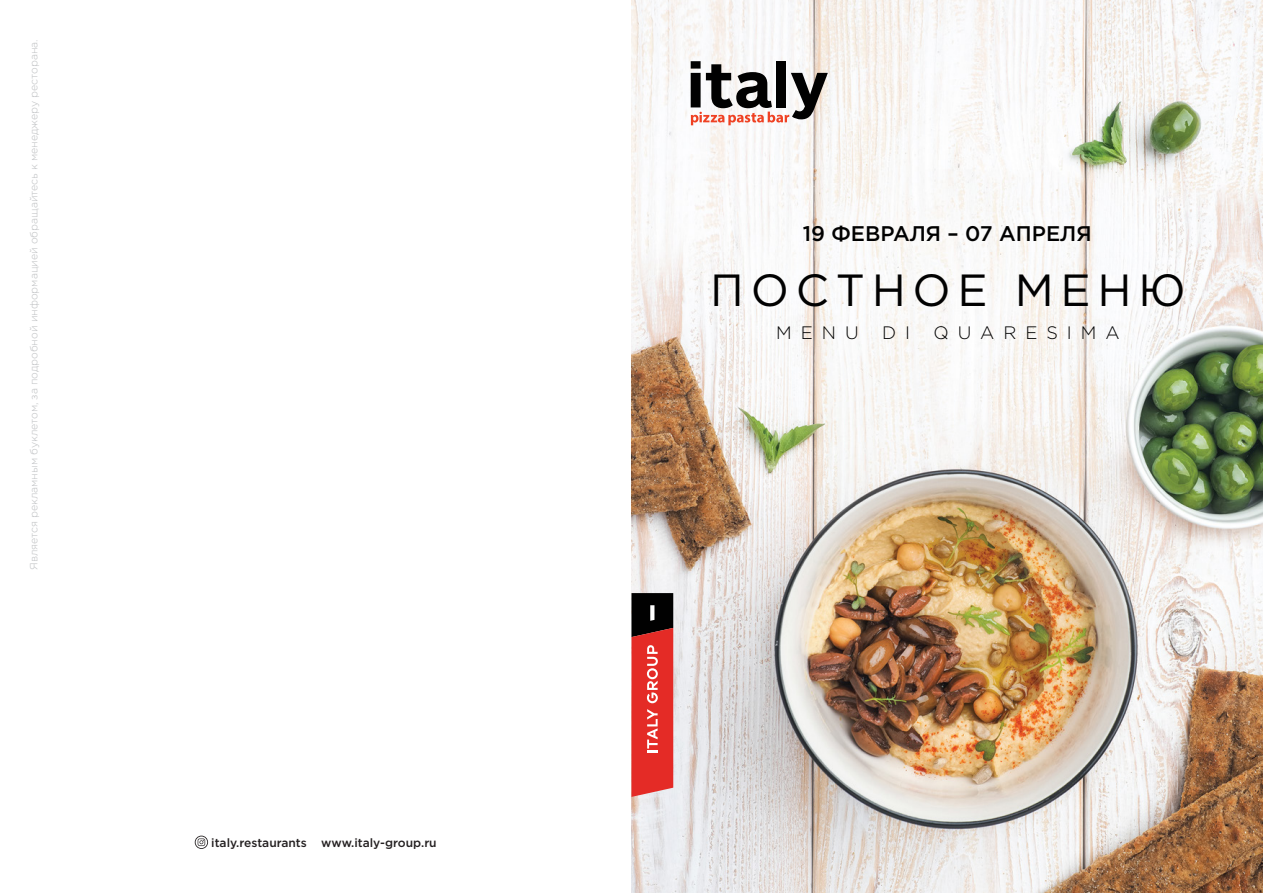
<style>
.page{position:relative;width:1263px;height:893px;background:#fff}
.page>*{position:absolute;margin:0;border:0;box-sizing:border-box;transform-origin:0 0}
.t1{font:45px "Gotham Pro";letter-spacing:.15em;color:#010101}
.t2{font:500 21.15px "Gotham Pro";color:#010101}
.t3{font:300 18px "Gotham Pro";letter-spacing:.5em;color:#010101}
.t4{font:500 12px "Gotham Pro";color:#231f20}
.t5{font:300 10.5px "Gotham Pro";color:#bcbec0}
</style>
<div class="page">
<img style="left:631px;top:0;width:632px;height:893px">
<svg style="left:631px;top:593px;width:42px;height:204px;background:#bc3935"></svg>
<svg style="left:691px;top:61px;width:137px;height:64px"></svg>
<svg style="left:195px;top:836px;width:13px;height:13px"></svg>
<p class="t5" style="left:28px;top:570px;width:532px;rotate:-90deg">Является рекламным буклетом, за подробной информацией обращайтесь к менеджеру ресторана.</p>
<p class="t4" style="left:211px;top:835px;width:227px">italy.restaurants www.italy-group.ru</p>
<h2 class="t2" style="left:803px;top:221px;width:290px">19 ФЕВРАЛЯ – 07 АПРЕЛЯ</h2>
<h1 class="t1" style="left:710px;top:265px;width:477px">ПОСТНОЕ МЕНЮ</h1>
<h3 class="t3" style="left:776px;top:323px;width:84px">MENU</h3>
<h3 class="t3" style="left:882px;top:323px;width:30px">D I</h3>
<h3 class="t3" style="left:934px;top:323px;width:188px">QUARESIMA</h3>
</div>
